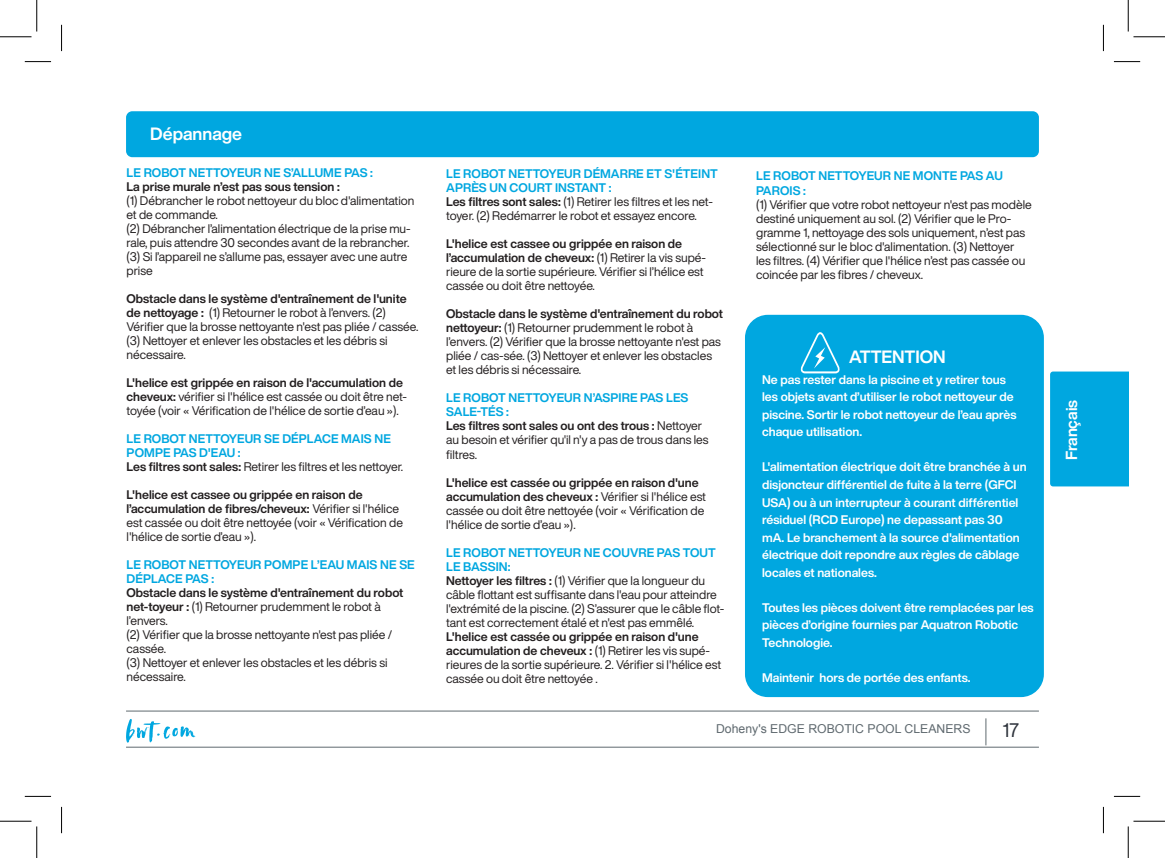
<style>
.page{position:relative;width:1165px;height:858px;background:#fff}
.page>*{position:absolute;margin:0;border:0;box-sizing:border-box;transform-origin:0 0}
.t1{font:19.25px "Helvetica Now Display";color:#2d323b}
.t2{font:700 17.5px "Helvetica Now Display";color:#fff}
.t3{font:700 15.75px "Helvetica Now Display";color:#fff}
.t4{font:12.25px/14px "Helvetica Now Display";color:#231f20}
.t5{font:700 12.25px/17.5px "Helvetica Now Display";color:#fff}
.t6{font:700 12.25px/14px "Helvetica Now Display";letter-spacing:.01em;color:#00a7e0}
.t7{font:700 12.25px/14px "Helvetica Now Display";color:#231f20}
.t8{font:12.25px "Arial";color:#5f696f}
.s1{font-weight:700}
.s2{font-weight:400}
.s3{font-weight:700;color:#00a7e0}
</style>
<div class="page">
<hr style="left:126px;top:746px;width:913px;height:1px;background:#5f696f">
<hr style="left:126px;top:710px;width:913px;height:1px;background:#5f696f">
<svg style="left:985px;top:718px;width:1px;height:27px"></svg>
<svg style="left:126px;top:719px;width:69px;height:23px"></svg>
<div style="left:1050px;top:371px;width:78px;height:115px;background:#00a7e0"></div>
<div style="left:1063px;top:397px;width:19px;height:63px;background:#00a7e0"></div>
<div style="left:126px;top:111px;width:913px;height:46px;background:#00a7e0;border-radius:6px"></div>
<div style="left:749px;top:319px;width:290px;height:373px;background:#00a7e0;border-radius:19px"></div>
<div style="left:745px;top:315px;width:299px;height:382px;border:9px solid #00a7e0;border-radius:19px"></div>
<svg style="left:800px;top:332px;width:40px;height:41px"></svg>
<svg style="left:25px;top:61px;width:26px;height:1px"></svg>
<svg style="left:1114px;top:61px;width:26px;height:1px"></svg>
<svg style="left:25px;top:795px;width:26px;height:1px"></svg>
<svg style="left:1114px;top:795px;width:26px;height:1px"></svg>
<svg style="left:61px;top:25px;width:1px;height:26px"></svg>
<svg style="left:61px;top:806px;width:1px;height:26px"></svg>
<svg style="left:1103px;top:25px;width:1px;height:26px"></svg>
<svg style="left:1103px;top:806px;width:1px;height:26px"></svg>
<hr style="left:0;top:36px;width:32px;height:1px;background:#000">
<hr style="left:1133px;top:36px;width:32px;height:1px;background:#000">
<hr style="left:0;top:820px;width:32px;height:1px;background:#000">
<hr style="left:1133px;top:820px;width:32px;height:1px;background:#000">
<hr style="left:36px;top:0;width:1px;height:32px;background:#000">
<hr style="left:36px;top:826px;width:1px;height:31px;background:#000">
<hr style="left:1128px;top:0;width:1px;height:32px;background:#000">
<hr style="left:1128px;top:826px;width:1px;height:31px;background:#000">
<p class="t2" style="left:150px;top:122px;width:93px">Dépannage</p>
<p class="t6" style="left:127px;top:165px;width:248px">LE ROBOT NETTOYEUR NE S’ALLUME PAS :</p>
<p class="t7" style="left:127px;top:179px;width:215px">La prise murale n’est pas sous tension :</p>
<p class="t4" style="left:127px;top:193px;width:289px">(1) Débrancher le robot nettoyeur du bloc d'alimentation et de commande.</p>
<p class="t4" style="left:127px;top:221px;width:286px">(2) Débrancher l’alimentation électrique de la prise mu&shy;rale, puis attendre 30 secondes avant de la rebrancher.</p>
<p class="t4" style="left:127px;top:249px;width:282px">(3) Si l’appareil ne s’allume pas, essayer avec une autre prise</p>
<p class="t4" style="left:127px;top:291px;width:293px"><span class="s1">Obstacle dans le système d'entraînement de l'unite de nettoyage :</span> (1) Retourner le robot à l’envers. (2)<br>Vérifier que la brosse nettoyante n'est pas pliée / cassée. (3) Nettoyer et enlever les obstacles et les débris si nécessaire.</p>
<p class="t4" style="left:127px;top:375px;width:282px"><span class="s1">L'helice est grippée en raison de l'accumulation de cheveux:</span> vérifier si l'hélice est cassée ou doit être net&shy;toyée (voir « Vérification de l'hélice de sortie d’eau »).</p>
<p class="t6" style="left:127px;top:431px;width:266px">LE ROBOT NETTOYEUR SE DÉPLACE MAIS NE<br>POMPE PAS D'EAU :</p>
<p class="t4" style="left:127px;top:459px;width:278px"><span class="s1">Les filtres sont sales:</span> Retirer les filtres et les nettoyer.</p>
<p class="t4" style="left:127px;top:487px;width:278px"><span class="s1">L'helice est cassee ou grippée en raison de l’accumulation de fibres/cheveux:</span> Vérifier si l'hélice est cassée ou doit être nettoyée (voir « Vérification de l'hélice de sortie d’eau »).</p>
<p class="t6" style="left:127px;top:557px;width:290px">LE ROBOT NETTOYEUR POMPE L’EAU MAIS NE SE<br>DÉPLACE PAS :</p>
<p class="t7" style="left:127px;top:585px;width:278px">Obstacle dans le système d'entraînement du robot net-toyeur : <span class="s2">(1) Retourner prudemment le robot à l’envers.</span></p>
<p class="t4" style="left:127px;top:627px;width:267px">(2) Vérifier que la brosse nettoyante n'est pas pliée / cassée.</p>
<p class="t4" style="left:127px;top:655px;width:262px">(3) Nettoyer et enlever les obstacles et les débris si nécessaire.</p>
<p class="t4" style="left:446px;top:167px;width:273px"><span class="s3">LE ROBOT NETTOYEUR DÉMARRE ET S'ÉTEINT APRÈS UN COURT INSTANT :<br></span><span class="s1">Les filtres sont sales:</span> (1) Retirer les filtres et les net&shy;toyer. (2) Redémarrer le robot et essayez encore.</p>
<p class="t4" style="left:446px;top:237px;width:261px"><span class="s1">L'helice est cassee ou grippée en raison de l’accumulation de cheveux:</span> (1) Retirer la vis supé&shy;rieure de la sortie supérieure. Vérifier si l’hélice est cassée ou doit être nettoyée.</p>
<p class="t4" style="left:446px;top:307px;width:278px"><span class="s1">Obstacle dans le système d'entraînement du robot nettoyeur:</span> (1) Retourner prudemment le robot à l’envers. (2) Vérifier que la brosse nettoyante n'est pas pliée / cas-sée. (3) Nettoyer et enlever les obstacles et les débris si nécessaire.</p>
<p class="t4" style="left:446px;top:391px;width:264px"><span class="s3">LE ROBOT NETTOYEUR N’ASPIRE PAS LES<br>SALE-TÉS :<br></span><span class="s1">Les filtres sont sales ou ont des trous :</span> Nettoyer au besoin et vérifier qu'il n'y a pas de trous dans les filtres.</p>
<p class="t4" style="left:446px;top:475px;width:261px"><span class="s1">L'helice est cassée ou grippée en raison d'une accumulation des cheveux :</span> Vérifier si l'hélice est cassée ou doit être nettoyée (voir « Vérification de l'hélice de sortie d’eau »).</p>
<p class="t4" style="left:446px;top:545px;width:280px"><span class="s3">LE ROBOT NETTOYEUR NE COUVRE PAS TOUT LE BASSIN:<br></span><span class="s1">Nettoyer les filtres :</span> (1) Vérifier que la longueur du câble flottant est suffisante dans l'eau pour atteindre l'extrémité de la piscine. (2) S’assurer que le câble flot&shy;tant est correctement étalé et n'est pas emmêlé.</p>
<p class="t4" style="left:446px;top:629px;width:277px"><span class="s1">L'helice est cassée ou grippée en raison d'une accumulation de cheveux :</span> (1) Retirer les vis supé&shy;rieures de la sortie supérieure. 2. Vérifier si l'hélice est cassée ou doit être nettoyée .</p>
<p class="t6" style="left:756px;top:169px;width:248px">LE ROBOT NETTOYEUR NE MONTE PAS AU<br>PAROIS :</p>
<p class="t4" style="left:756px;top:197px;width:277px">(1) Vérifier que votre robot nettoyeur n'est pas modèle destiné uniquement au sol. (2) Vérifier que le Pro&shy;gramme 1, nettoyage des sols uniquement, n’est pas sélectionné sur le bloc d'alimentation. (3) Nettoyer les filtres. (4) Vérifier que l'hélice n’est pas cassée ou coincée par les fibres / cheveux.</p>
<p class="t2" style="left:849px;top:344px;width:98px">ATTENTION</p>
<p class="t5" style="left:762px;top:370px;width:256px">Ne pas rester dans la piscine et y retirer tous les objets avant d’utiliser le robot nettoyeur de piscine. Sortir le robot nettoyeur de l’eau après chaque utilisation.</p>
<p class="t5" style="left:762px;top:458px;width:266px">L'alimentation électrique doit être branchée à un disjoncteur différentiel de fuite à la terre (GFCI USA) ou à un interrupteur à courant différentiel résiduel (RCD Europe) ne depassant pas 30 mA. Le branchement à la source d'alimentation électrique doit repondre aux règles de câblage locales et nationales.</p>
<p class="t5" style="left:762px;top:598px;width:273px">Toutes les pièces doivent être remplacées par les pièces d’origine fournies par Aquatron Robotic<br>Technologie.</p>
<p class="t5" style="left:762px;top:668px;width:210px">Maintenir hors de portée des enfants.</p>
<p class="t8" style="left:716px;top:720px;width:256px">Doheny's EDGE ROBOTIC POOL CLEANERS</p>
<h1 class="t1" style="left:1003px;top:716px;width:18px">17</h1>
<p class="t3" style="left:1061px;top:460px;width:62px;rotate:-90deg">Français</p>
</div>
